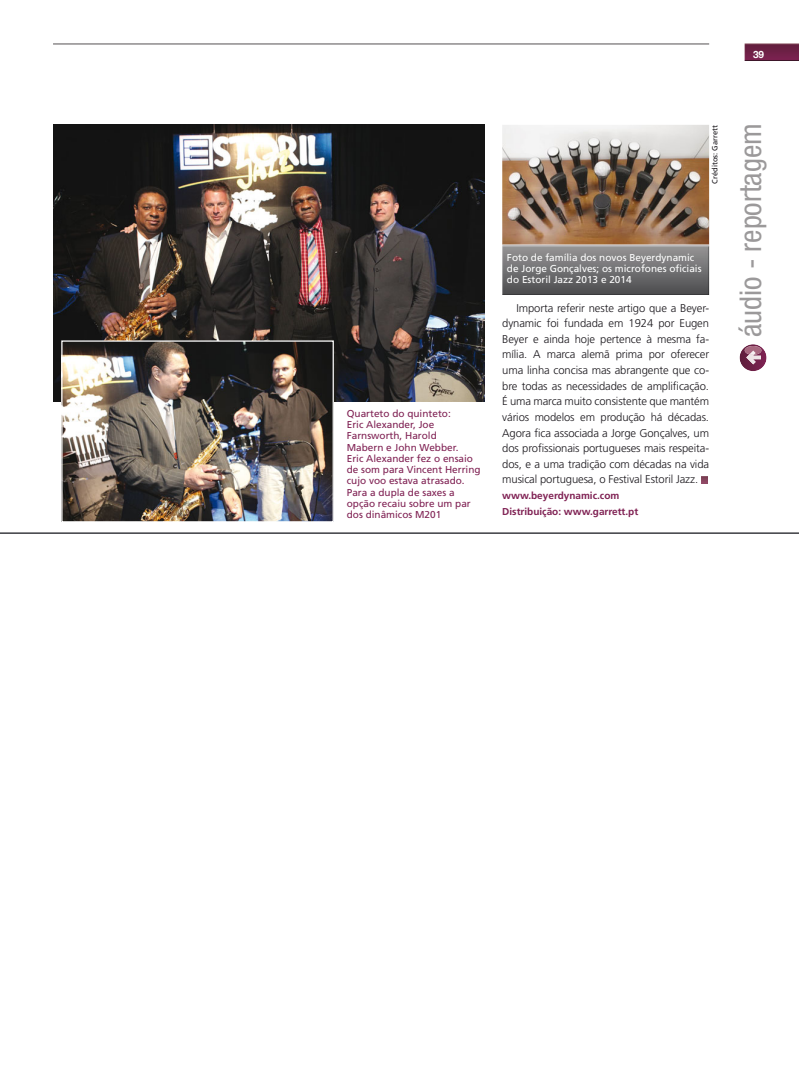
<style>
.page{position:relative;width:799px;height:1065px;background:#fff}
.page>*{position:absolute;margin:0;border:0;box-sizing:border-box;transform-origin:0 0}
.t1{font:condensed 30px "Helvetica Neue";color:#9b999a}
.t2{font:300 11.25px/15.6px "Frutiger";letter-spacing:-.01em;color:#1a171c;text-align:justify}
.t3{font:10px/11.2px "Frutiger";color:#802254}
.t4{font:10px/11.2px "Frutiger";color:#fff}
.t5{font:700 10px/15.6px "Frutiger";color:#802254}
.t6{font:700 10px "Helvetica Neue";color:#fff}
.t7{font:7.5px "Frutiger";color:#1a171c}
</style>
<div class="page">
<svg style="left:701px;top:476px;width:6px;height:8px"></svg>
<img style="left:744px;top:43px;width:54px;height:18px">
<svg style="left:753px;top:51px;width:10px;height:7px"></svg>
<hr style="left:53px;top:43px;width:656px;height:2px;background:#9b999a">
<img style="left:53px;top:125px;width:431px;height:277px">
<img style="left:63px;top:342px;width:269px;height:178px">
<div style="left:61px;top:340px;width:273px;height:182px;border:1px solid #fff"></div>
<img style="left:502px;top:125px;width:207px;height:170px">
<img style="left:502px;top:244px;width:207px;height:2px">
<svg style="left:739px;top:344px;width:27px;height:27px"></svg>
<div style="left:744px;top:346px;width:17px;height:9px;background:#a7687f;border-radius:50%"></div>
<svg style="left:746px;top:350px;width:14px;height:14px"></svg>
<hr style="left:0;top:532px;width:798px;height:1px;background:#15161c">
<p class="t6" style="left:752px;top:48px;width:13px">39</p>
<p class="t3" style="left:347px;top:408px;width:135px">Quarteto do quinteto:<br>Eric Alexander, Joe<br>Farnsworth, Harold<br>Mabern e John Webber.<br>Eric Alexander fez o ensaio de som para Vincent Herring cujo voo estava atrasado.<br>Para a dupla de saxes a opção recaiu sobre um par dos dinâmicos M201</p>
<p class="t7" style="left:711px;top:184px;width:60px;rotate:-90deg">Créditos: Garrett</p>
<h1 class="t1" style="left:739px;top:337px;width:216px;rotate:-90deg">áudio - reportagem</h1>
<p class="t4" style="left:507px;top:252px;width:196px">Foto de família dos novos Beyerdynamic de Jorge Gonçalves; os microfones oficiais do Estoril Jazz 2013 e 2014</p>
<p class="t2" style="left:502px;top:301px;width:208px;text-indent:14px">Importa referir neste artigo que a Beyer&shy;dynamic foi fundada em 1924 por Eugen Beyer e ainda hoje pertence à mesma fa&shy;mília. A marca alemã prima por oferecer uma linha concisa mas abrangente que co&shy;bre todas as necessidades de amplificação.<br>É uma marca muito consistente que mantém vários modelos em produção há décadas.<br>Agora fica associada a Jorge Gonçalves, um dos profissionais portugueses mais respeita&shy;dos, e a uma tradição com décadas na vida musical portuguesa, o Festival Estoril Jazz.</p>
<p class="t5" style="left:502px;top:488px;width:137px">www.beyerdynamic.com<br>Distribuição: www.garrett.pt</p>
</div>
